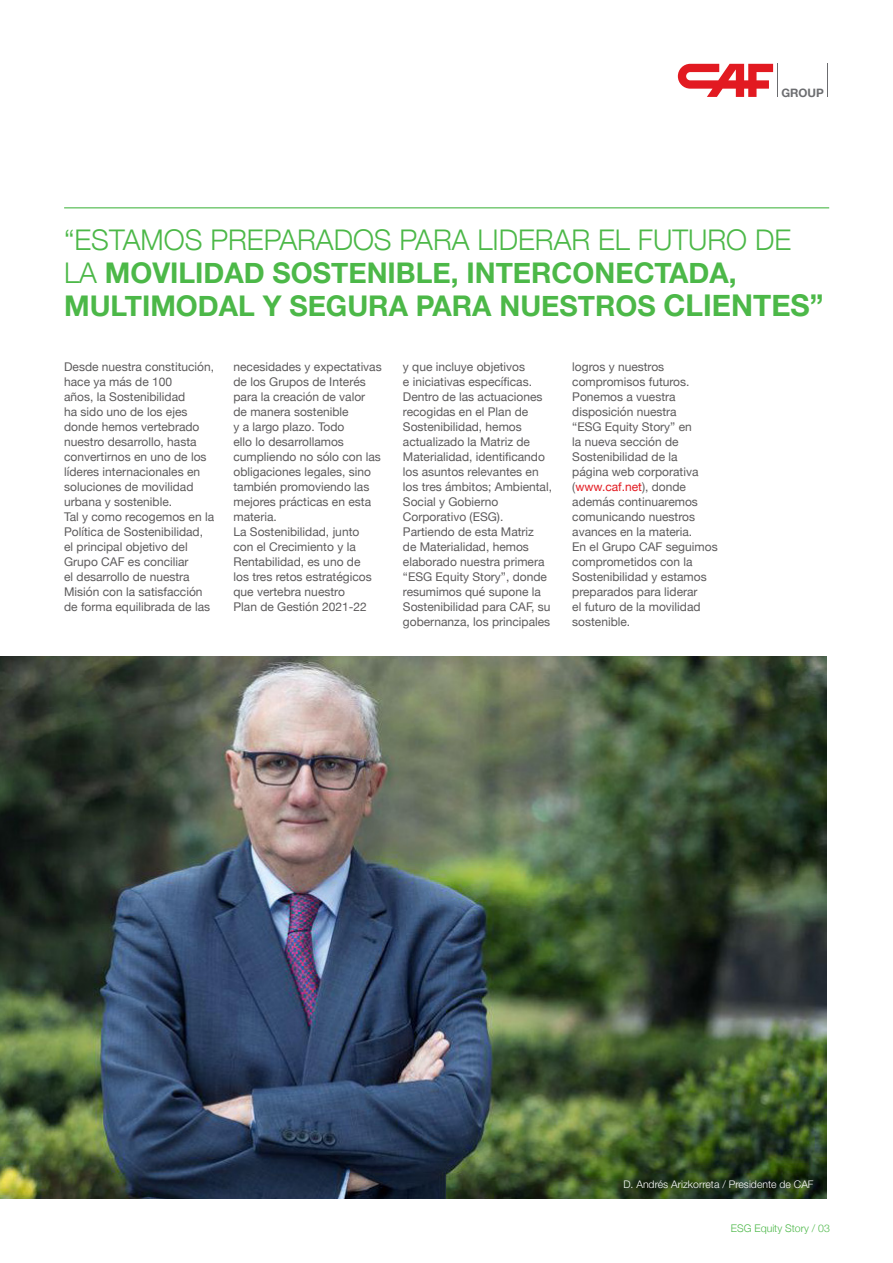
<style>
.page{position:relative;width:893px;height:1263px;background:#fff}
.page>*{position:absolute;margin:0;border:0;box-sizing:border-box;transform-origin:0 0}
.titulo_2-filete_-_ve{font:700 28.5px/33px "Helvetica Neue";color:#4cb848}
.t1{font:12px/15px "Helvetica Neue";color:#5d5b5c}
.t2{font:700 11.55px "Helvetica Neue";color:#6c6d70}
.Bodycopy{font:300 10.5px "Helvetica Neue LT Std";color:#fff}
.t3{font:300 10.5px "Helvetica Neue";color:#4cb848}
.Bodycopy-2{font:300 9px "Helvetica Neue LT Std";color:#fff}
.s1{font-weight:300}
.s2{font-size:30px}
.s3{color:#e21a21}
</style>
<div class="page">
<hr style="left:64px;top:207px;width:765px;height:1px;background:#4cb848">
<img style="left:0;top:656px;width:827px;height:543px">
<hr style="left:777px;top:64px;width:1px;height:33px;background:#6c6d70">
<hr style="left:827px;top:64px;width:1px;height:33px;background:#6c6d70">
<svg style="left:678px;top:64px;width:95px;height:33px"></svg>
<p class="t2" style="left:781px;top:84px;width:44px">GROUP</p>
<p class="titulo_2-filete_-_ve" style="left:64px;top:224px;width:761px"><span class="s1">“ESTAMOS PREPARADOS PARA LIDERAR EL FUTURO DE<br>LA</span> MOVILIDAD SOSTENIBLE, INTERCONECTADA,<br>MULTIMODAL Y SEGURA PARA NUESTROS <span class="s2">CLIENTES”</span></p>
<p class="t1" style="left:64px;top:360px;width:152px">Desde nuestra constitución, hace ya más de 100<br>años, la Sostenibilidad<br>ha sido uno de los ejes donde hemos vertebrado nuestro desarrollo, hasta convertirnos en uno de los líderes internacionales en soluciones de movilidad urbana y sostenible.</p>
<p class="t1" style="left:64px;top:510px;width:152px">Tal y como recogemos en la<br>Política de Sostenibilidad, el principal objetivo del<br>Grupo CAF es conciliar<br>el desarrollo de nuestra<br>Misión con la satisfacción de forma equilibrada de las</p>
<p class="t1" style="left:234px;top:360px;width:150px">necesidades y expectativas de los Grupos de Interés para la creación de valor de manera sostenible<br>y a largo plazo. Todo<br>ello lo desarrollamos cumpliendo no sólo con las obligaciones legales, sino también promoviendo las mejores prácticas en esta materia.</p>
<p class="t1" style="left:234px;top:525px;width:140px">La Sostenibilidad, junto con el Crecimiento y la<br>Rentabilidad, es uno de los tres retos estratégicos que vertebra nuestro<br>Plan de Gestión 2021-22</p>
<p class="t1" style="left:403px;top:360px;width:151px">y que incluye objetivos<br>e iniciativas específicas.<br>Dentro de las actuaciones recogidas en el Plan de<br>Sostenibilidad, hemos actualizado la Matriz de<br>Materialidad, identificando los asuntos relevantes en los tres ámbitos; Ambiental,<br>Social y Gobierno<br>Corporativo (ESG).</p>
<p class="t1" style="left:403px;top:525px;width:149px">Partiendo de esta Matriz de Materialidad, hemos elaborado nuestra primera “ESG Equity Story”, donde resumimos qué supone la<br>Sostenibilidad para CAF, su gobernanza, los principales</p>
<p class="t1" style="left:572px;top:360px;width:119px">logros y nuestros compromisos futuros.</p>
<p class="t1" style="left:572px;top:390px;width:128px">Ponemos a vuestra disposición nuestra “ESG Equity Story” en la nueva sección de<br>Sostenibilidad de la página web corporativa (<span class="s3">www.caf.net</span>), donde además continuaremos comunicando nuestros avances en la materia.</p>
<p class="t1" style="left:572px;top:540px;width:147px">En el Grupo CAF seguimos comprometidos con la<br>Sostenibilidad y estamos preparados para liderar<br>el futuro de la movilidad sostenible.</p>
<p class="Bodycopy" style="left:623px;top:1178px;width:192px">D. Andrés Arizkorreta / Presidente de CAF</p>
<p class="Bodycopy-2" style="left:650px;top:1183px;width:165px">D. Andrés Arizkorreta / Presidente de CAF</p>
<p class="t3" style="left:731px;top:1219px;width:101px">ESG Equity Story / 03</p>
</div>
